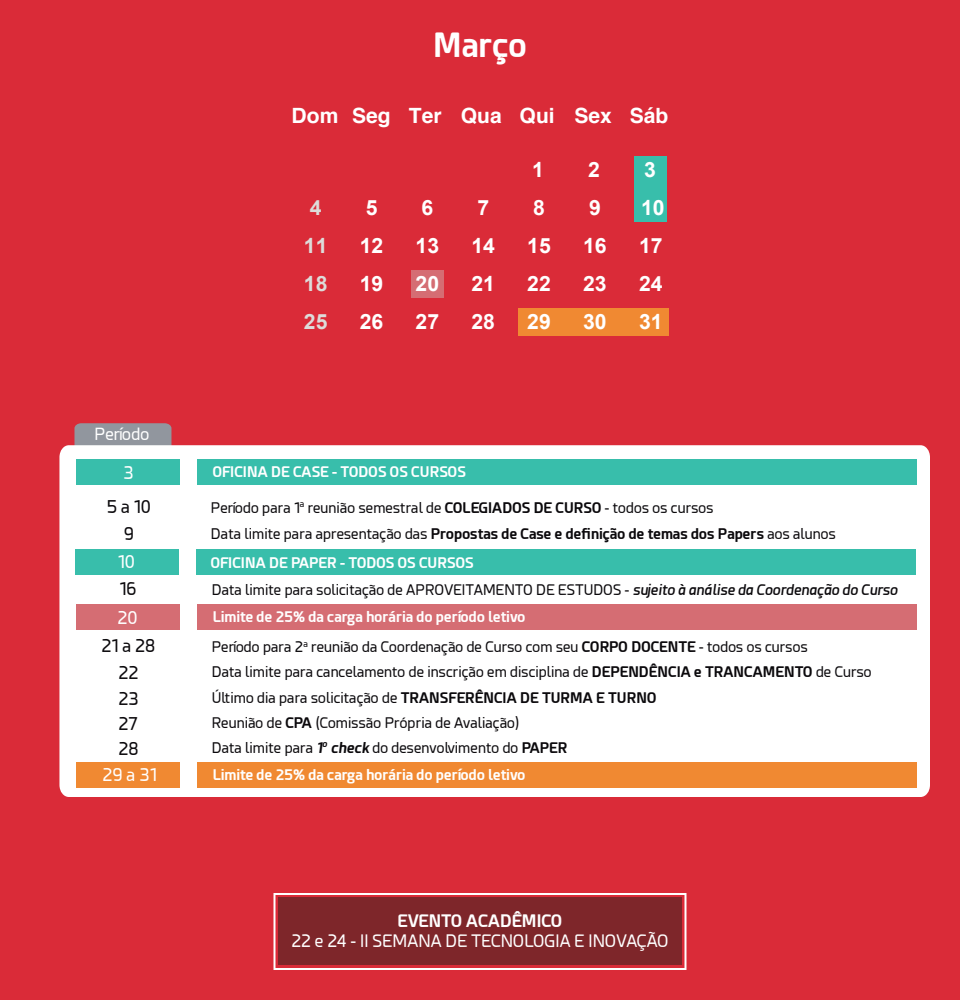
<style>
.page{position:relative;width:960px;height:1000px;background:#da2b38}
.page>*{position:absolute;margin:0;border:0;box-sizing:border-box;transform-origin:0 0}
.t1{font:700 32.9px "Esphimere";color:#fff}
.t2{font:700 21px "Arial";color:#fff}
.t3{font:700 21px "Helvetica";color:#fff}
.t4{font:700 21px "Arial";color:#dddcda}
.t5{font:17.4px/27px "Esphimere";color:#0b090c;text-align:center}
.t6{font:17.4px "Esphimere";color:#fff}
.t7{font:17px "Esphimere";color:#fff}
.t8{font:700 17px "Esphimere";color:#fff}
.t9{font:16.6px "Esphimere";color:#fff}
.t10{font:14.5px/26px "Esphimere";color:#0b090c}
.t11{font:700 14.5px "Esphimere";color:#fff}
.s1{font-weight:700}
.s2{font-weight:600;font-style:italic}
.s3{font-weight:700;font-style:italic}
</style>
<div class="page">
<div style="left:634px;top:156px;width:32px;height:66px;background:#38beab"></div>
<div style="left:518px;top:308px;width:150px;height:27px;background:#f08932"></div>
<div style="left:411px;top:270px;width:32px;height:27px;background:#d56d73"></div>
<div style="left:74px;top:423px;width:97px;height:22px;background:#91969e"></div>
<div style="left:59px;top:445px;width:871px;height:352px;background:#fff"></div>
<div style="left:77px;top:459px;width:103px;height:26px;background:#38beab"></div>
<div style="left:198px;top:459px;width:719px;height:26px;background:#38beab"></div>
<div style="left:75px;top:549px;width:103px;height:26px;background:#38beab"></div>
<div style="left:196px;top:549px;width:719px;height:26px;background:#38beab"></div>
<div style="left:77px;top:604px;width:103px;height:26px;background:#d56d73"></div>
<div style="left:198px;top:604px;width:719px;height:26px;background:#d56d73"></div>
<div style="left:77px;top:762px;width:103px;height:26px;background:#f08932"></div>
<div style="left:198px;top:762px;width:719px;height:26px;background:#f08932"></div>
<div style="left:278px;top:898px;width:404px;height:67px;background:#7e262a"></div>
<div style="left:274px;top:893px;width:412px;height:77px;border:2px solid #fff"></div>
<h1 class="t1" style="left:433px;top:25px;width:95px">Março</h1>
<h2 class="t3" style="left:292px;top:99px;width:378px">Dom Seg Ter Qua Qui Sex Sáb</h2>
<h2 class="t2" style="left:532px;top:156px;width:13px">1</h2>
<h2 class="t2" style="left:588px;top:156px;width:13px">2</h2>
<h2 class="t2" style="left:644px;top:156px;width:13px">3</h2>
<h2 class="t4" style="left:310px;top:194px;width:13px">4</h2>
<h2 class="t2" style="left:366px;top:194px;width:13px">5</h2>
<h2 class="t2" style="left:422px;top:194px;width:13px">6</h2>
<h2 class="t2" style="left:477px;top:194px;width:13px">7</h2>
<h2 class="t2" style="left:533px;top:194px;width:13px">8</h2>
<h2 class="t2" style="left:589px;top:194px;width:13px">9</h2>
<h2 class="t2" style="left:641px;top:194px;width:25px">10</h2>
<h2 class="t4" style="left:304px;top:232px;width:25px">11</h2>
<h2 class="t2" style="left:360px;top:232px;width:25px">12</h2>
<h2 class="t2" style="left:416px;top:232px;width:25px">13</h2>
<h2 class="t2" style="left:471px;top:232px;width:25px">14</h2>
<h2 class="t2" style="left:527px;top:232px;width:25px">15</h2>
<h2 class="t2" style="left:583px;top:232px;width:25px">16</h2>
<h2 class="t2" style="left:639px;top:232px;width:25px">17</h2>
<h2 class="t4" style="left:304px;top:270px;width:25px">18</h2>
<h2 class="t2" style="left:360px;top:270px;width:25px">19</h2>
<h2 class="t2" style="left:416px;top:270px;width:25px">20</h2>
<h2 class="t2" style="left:471px;top:270px;width:25px">21</h2>
<h2 class="t2" style="left:527px;top:270px;width:25px">22</h2>
<h2 class="t2" style="left:583px;top:270px;width:25px">23</h2>
<h2 class="t2" style="left:639px;top:270px;width:25px">24</h2>
<h2 class="t4" style="left:304px;top:308px;width:25px">25</h2>
<h2 class="t2" style="left:360px;top:308px;width:25px">26</h2>
<h2 class="t2" style="left:416px;top:308px;width:25px">27</h2>
<h2 class="t2" style="left:471px;top:308px;width:25px">28</h2>
<h2 class="t2" style="left:527px;top:308px;width:25px">29</h2>
<h2 class="t2" style="left:583px;top:308px;width:25px">30</h2>
<h2 class="t2" style="left:639px;top:308px;width:25px">31</h2>
<p class="t9" style="left:94px;top:425px;width:57px">Período</p>
<p class="t6" style="left:123px;top:463px;width:12px">3</p>
<p class="t11" style="left:213px;top:462px;width:255px">OFICINA DE CASE - TODOS OS CURSOS</p>
<p class="t5" style="left:107px;top:494px;width:45px">5 a 10<br>9</p>
<p class="t10" style="left:211px;top:495px;width:627px">Período para 1<sup>a</sup> reunião semestral de <span class="s1">COLEGIADOS DE CURSO</span> - todos os cursos<br>Data limite para apresentação das <span class="s1">Propostas de Case e definição de temas dos Papers</span> aos alunos</p>
<p class="t6" style="left:118px;top:552px;width:18px">10</p>
<p class="t11" style="left:211px;top:553px;width:265px">OFICINA DE PAPER - TODOS OS CURSOS</p>
<p class="t5" style="left:120px;top:576px;width:18px">16</p>
<p class="t10" style="left:212px;top:577px;width:688px">Data limite para solicitação de APROVEITAMENTO DE ESTUDOS - <span class="s2">sujeito à análise da Coordenação do Curso</span></p>
<p class="t6" style="left:117px;top:608px;width:22px">20</p>
<p class="t5" style="left:101px;top:633px;width:55px">21 a 28</p>
<p class="t11" style="left:213px;top:607px;width:314px">Limite de 25% da carga horária do período letivo</p>
<p class="t10" style="left:212px;top:634px;width:598px">Período para 2<sup>a</sup> reunião da Coordenação de Curso com seu <span class="s1">CORPO DOCENTE</span> - todos os cursos</p>
<p class="t5" style="left:118px;top:660px;width:22px">22</p>
<p class="t10" style="left:212px;top:659px;width:662px">Data limite para cancelamento de inscrição em disciplina de <span class="s1">DEPENDÊNCIA e TRANCAMENTO</span> de Curso</p>
<p class="t5" style="left:118px;top:686px;width:22px">23</p>
<p class="t10" style="left:212px;top:685px;width:446px">Último dia para solicitação de <span class="s1">TRANSFERÊNCIA DE TURMA E TURNO</span></p>
<p class="t5" style="left:118px;top:711px;width:22px">27</p>
<p class="t10" style="left:212px;top:710px;width:309px">Reunião de <span class="s1">CPA</span> (Comissão Própria de Avaliação)</p>
<p class="t5" style="left:118px;top:736px;width:22px">28</p>
<p class="t10" style="left:212px;top:735px;width:357px">Data limite para <span class="s3">1</span><sup>o</sup> <span class="s3">check</span> do desenvolvimento do <span class="s1">PAPER</span></p>
<p class="t6" style="left:102px;top:765px;width:56px">29 a 31</p>
<p class="t11" style="left:213px;top:765px;width:314px">Limite de 25% da carga horária do período letivo</p>
<p class="t8" style="left:398px;top:910px;width:166px">EVENTO ACADÊMICO</p>
<p class="t7" style="left:291px;top:932px;width:379px">22 e 24 - II SEMANA DE TECNOLOGIA E INOVAÇÃO</p>
</div>
